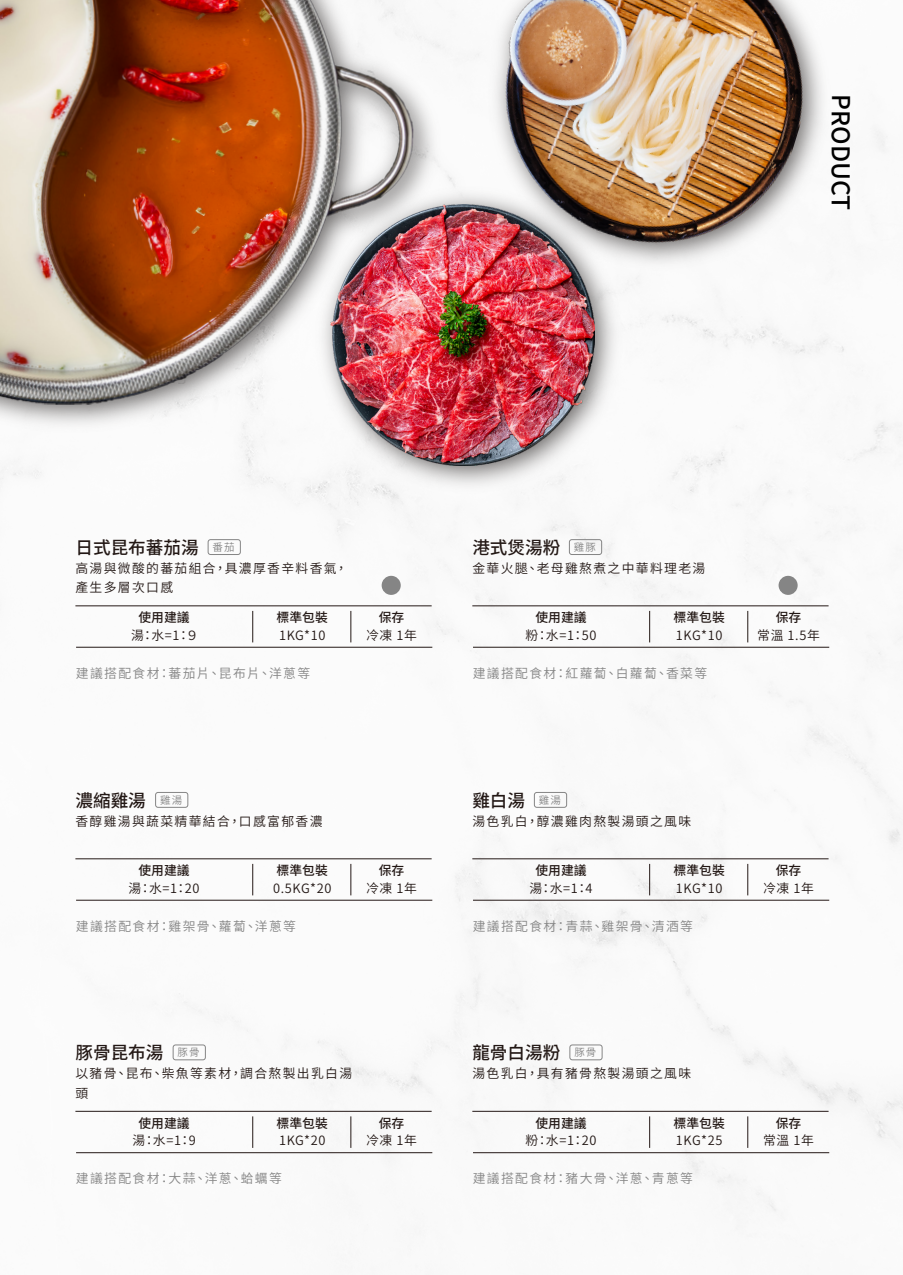
<style>
.page{position:relative;width:903px;height:1275px;background:#fff}
.page>*{position:absolute;margin:0;border:0;box-sizing:border-box;transform-origin:0 0}
.t1{font:500 24.5px "Source Han Sans TW";letter-spacing:-.005em;color:#000}
.t2{font:500 17.68px "Source Han Sans TW";color:#231815}
.t3{font:12.78px/19.2px "Source Han Sans TW";letter-spacing:.105em;color:#231815}
.t4{font:12.78px "Source Han Sans TW";letter-spacing:.105em;color:#858585}
.t5{font:500 12.78px "Source Han Sans TW";color:#231815}
.t6{font:10.5px "Source Han Sans TW";letter-spacing:.105em;color:#858585}
</style>
<div class="page">
<img style="left:0;top:58px;width:903px;height:1174px">
<img style="left:306px;top:180px;width:323px;height:320px">
<img style="left:331px;top:205px;width:263px;height:260px">
<img style="left:462px;top:0;width:377px;height:281px">
<img style="left:0;top:31px;width:448px;height:409px">
<img style="left:0;top:0;width:414px;height:407px">
<div style="left:382px;top:576px;width:19px;height:19px;background:#858585;border-radius:50%"></div>
<hr style="left:75px;top:605px;width:357px;height:1px;background:#241816">
<hr style="left:75px;top:858px;width:357px;height:1px;background:#241816">
<hr style="left:76px;top:900px;width:356px;height:1px;background:#241816">
<hr style="left:252px;top:864px;width:1px;height:31px;background:#241816">
<hr style="left:351px;top:864px;width:1px;height:31px;background:#241816">
<hr style="left:472px;top:605px;width:356px;height:1px;background:#241816">
<hr style="left:472px;top:858px;width:356px;height:1px;background:#241816">
<hr style="left:473px;top:900px;width:356px;height:1px;background:#241816">
<hr style="left:649px;top:864px;width:1px;height:31px;background:#241816">
<hr style="left:747px;top:864px;width:1px;height:31px;background:#241816">
<hr style="left:75px;top:1111px;width:357px;height:1px;background:#241816">
<hr style="left:76px;top:1152px;width:356px;height:1px;background:#241816">
<hr style="left:252px;top:1116px;width:1px;height:32px;background:#241816">
<hr style="left:351px;top:1116px;width:1px;height:32px;background:#241816">
<hr style="left:472px;top:1111px;width:356px;height:1px;background:#241816">
<hr style="left:473px;top:1152px;width:356px;height:1px;background:#241816">
<hr style="left:649px;top:1116px;width:1px;height:32px;background:#241816">
<hr style="left:747px;top:1116px;width:1px;height:32px;background:#241816">
<div style="left:208px;top:539px;width:33px;height:16px;border:1px solid #858585;border-radius:2px"></div>
<div style="left:569px;top:539px;width:33px;height:16px;border:1px solid #858585;border-radius:2px"></div>
<div style="left:155px;top:792px;width:33px;height:16px;border:1px solid #858585;border-radius:2px"></div>
<div style="left:534px;top:792px;width:33px;height:16px;border:1px solid #858585;border-radius:2px"></div>
<div style="left:173px;top:1044px;width:33px;height:16px;border:1px solid #858585;border-radius:2px"></div>
<div style="left:569px;top:1044px;width:33px;height:16px;border:1px solid #858585;border-radius:2px"></div>
<div style="left:778px;top:576px;width:20px;height:19px;background:#858585;border-radius:50%"></div>
<h1 class="t1" style="left:855px;top:94px;width:117px;rotate:90deg">PRODUCT</h1>
<h2 class="t2" style="left:75px;top:537px;width:125px">日式昆布蕃茄湯</h2>
<p class="t3" style="left:75px;top:559px;width:274px">高湯與微酸的蕃茄組合，具濃厚香辛料香氣，產生多層次口感</p>
<p class="t5" style="left:138px;top:610px;width:53px">使用建議</p>
<p class="t3" style="left:131px;top:626px;width:69px">湯：水=1：９</p>
<h2 class="t2" style="left:472px;top:537px;width:90px">港式煲湯粉</h2>
<p class="t3" style="left:472px;top:559px;width:234px">金華火腿、老母雞熬煮之中華料理老湯</p>
<p class="t5" style="left:535px;top:610px;width:53px">使用建議</p>
<p class="t3" style="left:525px;top:626px;width:72px">粉：水=1：50</p>
<p class="t6" style="left:213px;top:541px;width:24px">番茄</p>
<p class="t6" style="left:574px;top:541px;width:24px">雞豚</p>
<p class="t5" style="left:277px;top:610px;width:53px">標準包裝</p>
<p class="t3" style="left:279px;top:626px;width:48px">1KG*10</p>
<p class="t5" style="left:673px;top:610px;width:53px">標準包裝</p>
<p class="t3" style="left:676px;top:626px;width:48px">1KG*10</p>
<p class="t5" style="left:379px;top:610px;width:27px">保存</p>
<p class="t3" style="left:366px;top:626px;width:52px">冷凍 1年</p>
<p class="t4" style="left:76px;top:666px;width:236px">建議搭配食材：蕃茄片、昆布片、洋蔥等</p>
<p class="t4" style="left:473px;top:666px;width:236px">建議搭配食材：紅蘿蔔、白蘿蔔、香菜等</p>
<p class="t5" style="left:776px;top:610px;width:27px">保存</p>
<p class="t3" style="left:757px;top:626px;width:64px">常溫 1.5年</p>
<h2 class="t2" style="left:75px;top:790px;width:72px">濃縮雞湯</h2>
<p class="t3" style="left:75px;top:812px;width:249px">香醇雞湯與蔬菜精華結合，口感富郁香濃</p>
<p class="t5" style="left:138px;top:863px;width:53px">使用建議</p>
<p class="t3" style="left:129px;top:879px;width:72px">湯：水=1：20</p>
<h2 class="t2" style="left:472px;top:790px;width:54px">雞白湯</h2>
<p class="t3" style="left:472px;top:812px;width:220px">湯色乳白，醇濃雞肉熬製湯頭之風味</p>
<p class="t5" style="left:535px;top:863px;width:53px">使用建議</p>
<p class="t3" style="left:529px;top:879px;width:65px">湯：水=1：4</p>
<p class="t6" style="left:160px;top:794px;width:24px">雞湯</p>
<p class="t6" style="left:539px;top:794px;width:24px">雞湯</p>
<p class="t5" style="left:277px;top:863px;width:53px">標準包裝</p>
<p class="t3" style="left:273px;top:879px;width:60px">0.5KG*20</p>
<p class="t5" style="left:673px;top:863px;width:53px">標準包裝</p>
<p class="t3" style="left:676px;top:879px;width:48px">1KG*10</p>
<p class="t5" style="left:379px;top:863px;width:27px">保存</p>
<p class="t3" style="left:366px;top:879px;width:52px">冷凍 1年</p>
<p class="t4" style="left:76px;top:919px;width:222px">建議搭配食材：雞架骨、蘿蔔、洋蔥等</p>
<p class="t4" style="left:473px;top:919px;width:222px">建議搭配食材：青蒜、雞架骨、清酒等</p>
<p class="t5" style="left:776px;top:863px;width:27px">保存</p>
<p class="t3" style="left:763px;top:879px;width:52px">冷凍 1年</p>
<h2 class="t2" style="left:472px;top:1043px;width:90px">龍骨白湯粉</h2>
<p class="t3" style="left:472px;top:1064px;width:220px">湯色乳白，具有豬骨熬製湯頭之風味</p>
<p class="t5" style="left:535px;top:1116px;width:53px">使用建議</p>
<p class="t3" style="left:525px;top:1131px;width:72px">粉：水=1：20</p>
<h2 class="t2" style="left:75px;top:1043px;width:90px">豚骨昆布湯</h2>
<p class="t3" style="left:75px;top:1064px;width:278px">以豬骨、昆布、柴魚等素材，調合熬製出乳白湯頭</p>
<p class="t5" style="left:138px;top:1116px;width:53px">使用建議</p>
<p class="t3" style="left:132px;top:1131px;width:65px">湯：水=1：9</p>
<p class="t6" style="left:178px;top:1046px;width:24px">豚骨</p>
<p class="t6" style="left:574px;top:1046px;width:24px">豚骨</p>
<p class="t5" style="left:277px;top:1116px;width:53px">標準包裝</p>
<p class="t3" style="left:279px;top:1131px;width:48px">1KG*20</p>
<p class="t5" style="left:673px;top:1116px;width:53px">標準包裝</p>
<p class="t3" style="left:676px;top:1131px;width:48px">1KG*25</p>
<p class="t5" style="left:379px;top:1116px;width:27px">保存</p>
<p class="t3" style="left:366px;top:1131px;width:52px">冷凍 1年</p>
<p class="t4" style="left:76px;top:1171px;width:208px">建議搭配食材：大蒜、洋蔥、蛤蠣等</p>
<p class="t4" style="left:473px;top:1171px;width:222px">建議搭配食材：豬大骨、洋蔥、青蔥等</p>
<p class="t5" style="left:776px;top:1116px;width:27px">保存</p>
<p class="t3" style="left:763px;top:1131px;width:52px">常溫 1年</p>
</div>
